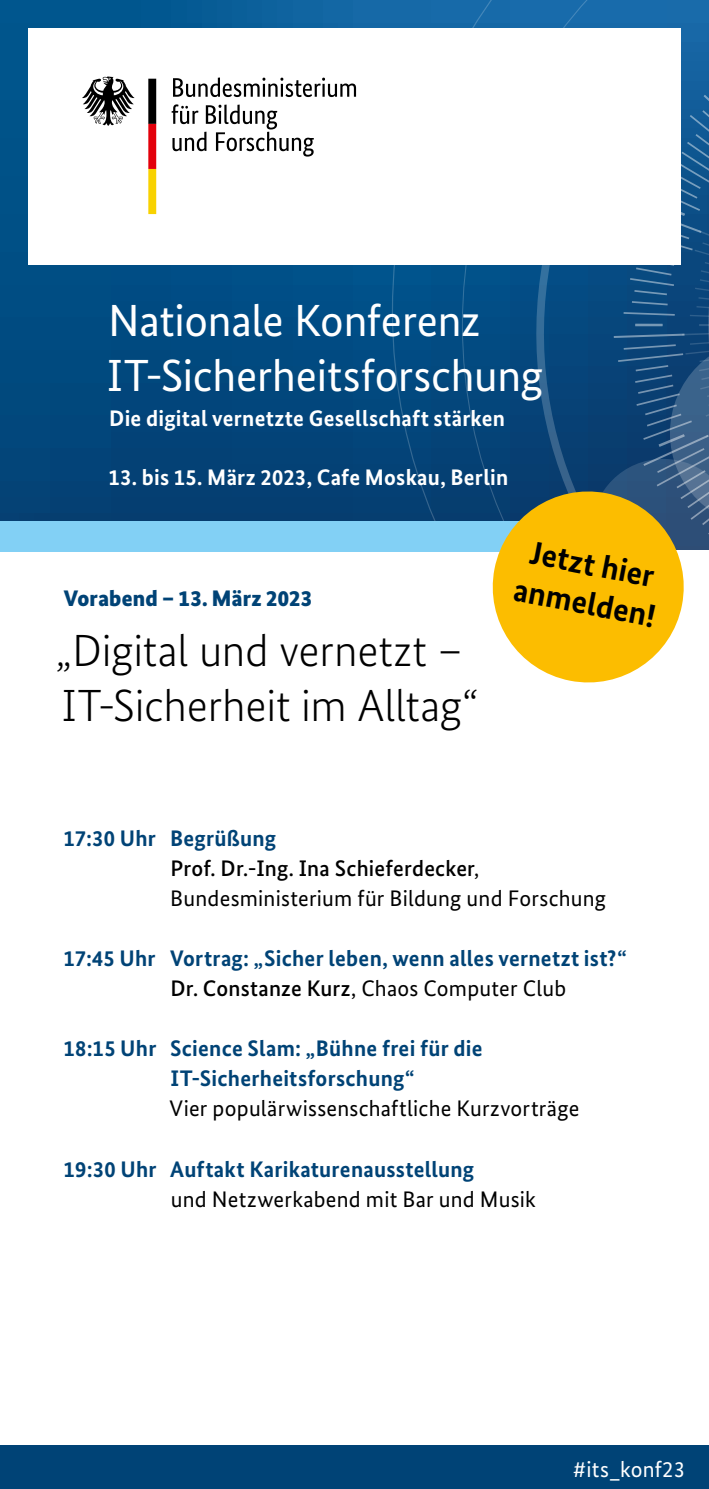
<style>
.page{position:relative;width:709px;height:1489px;background:#fff}
.page>*{position:absolute;margin:0;border:0;box-sizing:border-box;transform-origin:0 0}
.t1{font:300 45px/55px "Bundes Sans";letter-spacing:-.005em;color:#000}
.t2{font:45px/55px "Bundes Sans";letter-spacing:-.005em;color:#fff}
.t3{font:700 32.5px/39px "Bundes Sans";color:#000}
.t4{font:700 22.5px/30px "Bundes Sans";letter-spacing:.01em;color:#004376}
.t5{font:22.5px/30px "Bundes Sans";letter-spacing:.01em;color:#000}
.t6{font:700 22.5px "Bundes Sans";letter-spacing:.01em;color:#fff}
.t7{font:900 22.5px "Bundes Sans";letter-spacing:.015em;color:#004376}
.t8{font:22.5px "Bundes Sans";letter-spacing:.01em;color:#fff}
.s1{font-weight:700;color:#004376}
.s2{font-weight:500}
.s3{font-weight:500;color:#000}
.s4{font-weight:400;color:#000}
</style>
<div class="page">
<svg style="left:0;top:0;width:392px;height:521px;background:#02497f"></svg>
<svg style="left:392px;top:0;width:70px;height:521px;background:#054b82"></svg>
<svg style="left:462px;top:0;width:247px;height:521px;background:#0c548c"></svg>
<svg style="left:536px;top:136px;width:173px;height:413px;background:#174e7f"></svg>
<div style="left:0;top:521px;width:631px;height:30px;background:#82d0f5"></div>
<svg style="left:484px;top:483px;width:208px;height:200px;fill:#fcbd00"></svg>
<div style="left:28px;top:28px;width:652px;height:237px;background:#fff"></div>
<svg style="left:172px;top:77px;width:184px;height:80px"></svg>
<svg style="left:82px;top:76px;width:53px;height:50px"></svg>
<svg style="left:148px;top:79px;width:8px;height:135px"></svg>
<div style="left:0;top:1444px;width:709px;height:44px;background:#004376"></div>
<h1 class="t2" style="left:107px;top:293px;width:438px">Nationale Konferenz<br>IT-Sicherheitsforschung</h1>
<p class="t6" style="left:109px;top:405px;width:397px">Die digital vernetzte Gesellschaft stärken</p>
<p class="t6" style="left:108px;top:463px;width:401px">13. bis 15. März 2023, Cafe Moskau, Berlin</p>
<p class="t7" style="left:64px;top:585px;width:250px">Vorabend – 13. März 2023</p>
<h1 class="t1" style="left:56px;top:623px;width:425px">„Digital und vernetzt –<br>IT-Sicherheit im Alltag“</h1>
<h2 class="t3" style="left:525px;top:531px;width:145px;rotate:11deg">Jetzt hier anmelden!</h2>
<p class="t5" style="left:170px;top:823px;width:437px;text-indent:-107px"><span class="s1">17:30 Uhr Begrüßung<br></span><span class="s2">Prof. Dr.-Ing. Ina Schieferdecker</span>,<br>Bundesministerium für Bildung und Forschung</p>
<p class="t4" style="left:170px;top:943px;width:458px;text-indent:-107px">17:45 Uhr Vortrag: „Sicher leben, wenn alles vernetzt ist?“<br><span class="s3">Dr. Constanze Kurz</span><span class="s4">, Chaos Computer Club</span></p>
<p class="t4" style="left:170px;top:1033px;width:314px;text-indent:-107px">18:15 Uhr Science Slam: „Bühne frei für die<br>IT-Sicherheitsforschung“</p>
<p class="t5" style="left:169px;top:1093px;width:411px">Vier populärwissenschaftliche Kurzvorträge</p>
<p class="t4" style="left:64px;top:1153px;width:412px">19:30 Uhr Auftakt Karikaturenausstellung</p>
<p class="t5" style="left:171px;top:1183px;width:366px">und Netzwerkabend mit Bar und Musik</p>
<p class="t8" style="left:573px;top:1455px;width:114px">#its_konf23</p>
</div>
